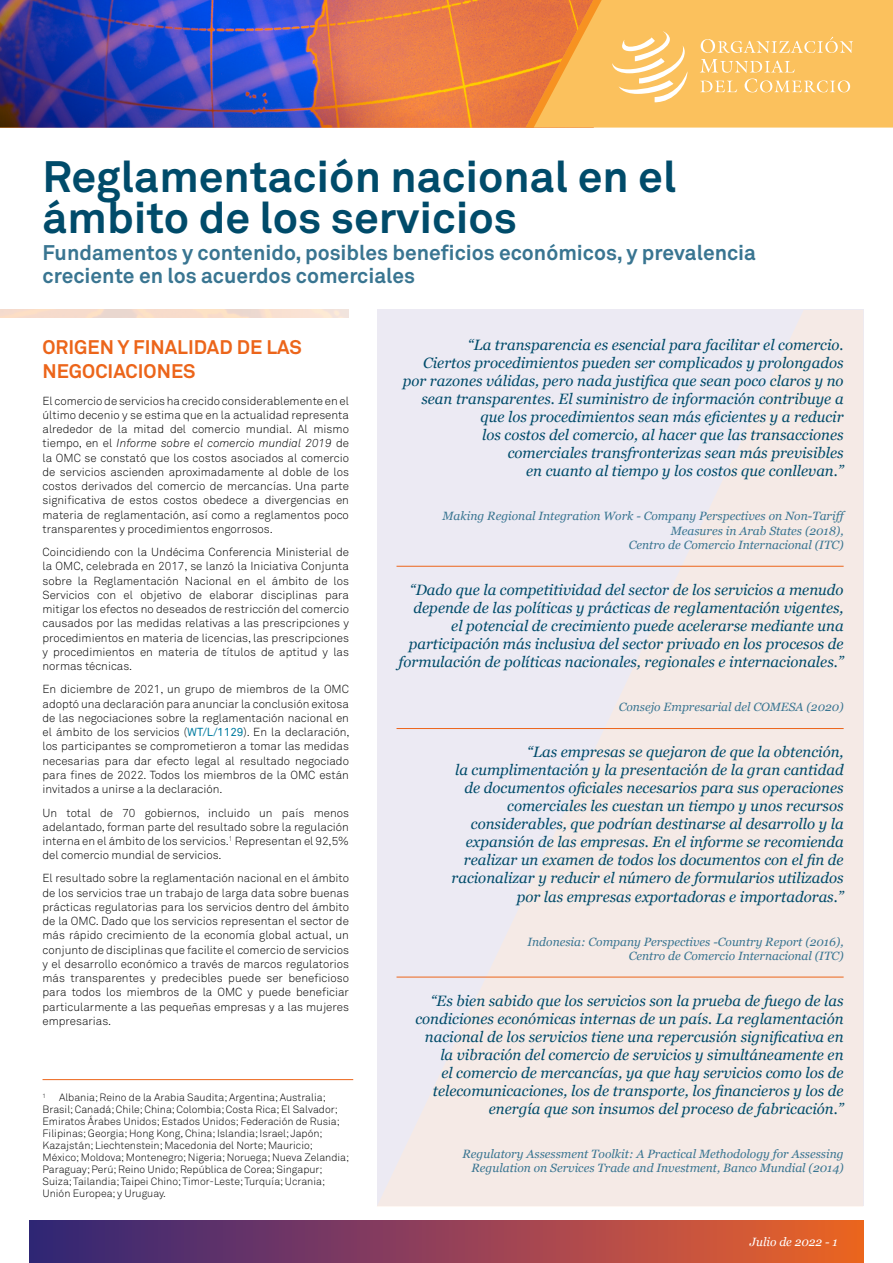
<style>
.page{position:relative;width:893px;height:1263px;background:#fff}
.page>*{position:absolute;margin:0;border:0;box-sizing:border-box;transform-origin:0 0}
.t1{font:700 43.5px/40.5px "Akkurat Pro";color:#004b6a}
.t2{font:700 21px/22.5px "Akkurat Pro";color:#397591}
.t3{font:700 19.5px/23.4px "Akkurat Pro";color:#ec651a}
.t4{font:italic 15px/18px "Georgia";color:#004b6a;text-align:right}
.t5{font:italic 12px/14.2px "Georgia";color:#397591;text-align:right}
.t6{font:italic 12px "Georgia";color:#fff}
.t7{font:300 11.55px/14.2px "Akkurat Pro";color:#000;text-align:justify}
.t8{font:300 10.5px/12px "Akkurat Pro";color:#000}
.s1{font-style:italic}
.s2{font-weight:400;color:#007ca1}
</style>
<div class="page">
<svg style="left:377px;top:310px;width:486px;height:896px;background:#f0e9eb"></svg>
<img style="left:0;top:0;width:526px;height:128px">
<div style="left:30px;top:1220px;width:833px;height:43px;background:linear-gradient(to right,#33237d,#f0612c)"></div>
<div style="left:602px;top:0;width:291px;height:128px;background:#fbc15d"></div>
<svg style="left:526px;top:0;width:76px;height:128px;background:#f19a47"></svg>
<svg style="left:701px;top:37px;width:152px;height:16px;background:#fbcc7b"></svg>
<svg style="left:700px;top:59px;width:95px;height:14px"></svg>
<svg style="left:700px;top:80px;width:37px;height:12px"></svg>
<svg style="left:745px;top:79px;width:105px;height:13px"></svg>
<svg style="left:612px;top:31px;width:75px;height:71px"></svg>
<hr style="left:43px;top:1079px;width:310px;height:1px;background:#ec651a">
<hr style="left:396px;top:566px;width:448px;height:1px;background:#ec651a">
<hr style="left:396px;top:728px;width:448px;height:1px;background:#ec651a">
<hr style="left:396px;top:977px;width:448px;height:1px;background:#ec651a">
<h1 class="t1" style="left:43px;top:156px;width:635px">Reglamentación nacional en el ámbito de los servicios</h1>
<h2 class="t2" style="left:43px;top:241px;width:715px">Fundamentos y contenido, posibles beneficios económicos, y prevalencia creciente en los acuerdos comerciales</h2>
<h3 class="t3" style="left:43px;top:335px;width:261px">ORIGEN Y FINALIDAD DE LAS<br>NEGOCIACIONES</h3>
<p class="t7" style="left:43px;top:393px;width:308px">El comercio de servicios ha crecido considerablemente en el último decenio y se estima que en la actualidad representa alrededor de la mitad del comercio mundial. Al mismo tiempo, en el <span class="s1">Informe sobre el comercio mundial 2019</span> de la OMC se constató que los costos asociados al comercio de servicios ascienden aproximadamente al doble de los costos derivados del comercio de mercancías. Una parte significativa de estos costos obedece a divergencias en materia de reglamentación, así como a reglamentos poco transparentes y procedimientos engorrosos.</p>
<p class="t7" style="left:43px;top:545px;width:308px">Coincidiendo con la Undécima Conferencia Ministerial de la OMC, celebrada en 2017, se lanzó la Iniciativa Conjunta sobre la Reglamentación Nacional en el ámbito de los Servicios con el objetivo de elaborar disciplinas para mitigar los efectos no deseados de restricción del comercio causados por las medidas relativas a las prescripciones y procedimientos en materia de licencias, las prescripciones y procedimientos en materia de títulos de aptitud y las normas técnicas.</p>
<p class="t7" style="left:43px;top:682px;width:308px">En diciembre de 2021, un grupo de miembros de la OMC adoptó una declaración para anunciar la conclusión exitosa de las negociaciones sobre la reglamentación nacional en el ámbito de los servicios (<span class="s2">WT/L/1129</span>). En la declaración, los participantes se comprometieron a tomar las medidas necesarias para dar efecto legal al resultado negociado para fines de 2022. Todos los miembros de la OMC están invitados a unirse a la declaración.</p>
<p class="t7" style="left:43px;top:805px;width:308px">Un total de 70 gobiernos, incluido un país menos adelantado, forman parte del resultado sobre la regulación interna en el ámbito de los servicios.<sup>1</sup> Representan el 92,5% del comercio mundial de servicios.</p>
<p class="t7" style="left:43px;top:871px;width:308px">El resultado sobre la reglamentación nacional en el ámbito de los servicios trae un trabajo de larga data sobre buenas prácticas regulatorias para los servicios dentro del ámbito de la OMC. Dado que los servicios representan el sector de más rápido crecimiento de la economía global actual, un conjunto de disciplinas que facilite el comercio de servicios y el desarrollo económico a través de marcos regulatorios más transparentes y predecibles puede ser beneficioso para todos los miembros de la OMC y puede beneficiar particularmente a las pequeñas empresas y a las mujeres empresarias.</p>
<p class="t8" style="left:43px;top:1091px;width:308px"><sup>1</sup> Albania; Reino de la Arabia Saudita; Argentina; Australia; Brasil; Canadá; Chile; China; Colombia; Costa Rica; El Salvador; Emiratos Árabes Unidos; Estados Unidos; Federación de Rusia; Filipinas; Georgia; Hong Kong, China; Islandia; Israel; Japón; Kazajstán; Liechtenstein; Macedonia del Norte; Mauricio; México; Moldova; Montenegro; Nigeria; Noruega; Nueva Zelandia; Paraguay; Perú; Reino Unido; República de Corea; Singapur; Suiza; Tailandia; Taipei Chino; Timor-Leste; Turquía; Ucrania; Unión Europea; y Uruguay.</p>
<p class="t4" style="left:403px;top:336px;width:442px">“La transparencia es esencial para facilitar el comercio.<br>Ciertos procedimientos pueden ser complicados y prolongados por razones válidas, pero nada justifica que sean poco claros y no sean transparentes. El suministro de información contribuye a que los procedimientos sean más eficientes y a reducir<br>los costos del comercio, al hacer que las transacciones comerciales transfronterizas sean más previsibles<br>en cuanto al tiempo y los costos que conllevan.”</p>
<p class="t5" style="left:442px;top:509px;width:407px">Making Regional Integration Work - Company Perspectives on Non-Tariff</p>
<p class="t5" style="left:671px;top:523px;width:174px">Measures in Arab States (2018),</p>
<p class="t5" style="left:629px;top:537px;width:216px">Centro de Comercio Internacional (ITC)</p>
<p class="t4" style="left:399px;top:580px;width:447px">“Dado que la competitividad del sector de los servicios a menudo depende de las políticas y prácticas de reglamentación vigentes, el potencial de crecimiento puede acelerarse mediante una participación más inclusiva del sector privado en los procesos de formulación de políticas nacionales, regionales e internacionales.”</p>
<p class="t5" style="left:619px;top:699px;width:226px">Consejo Empresarial del COMESA (2020)</p>
<p class="t4" style="left:452px;top:743px;width:394px">“Las empresas se quejaron de que la obtención,<br>la cumplimentación y la presentación de la gran cantidad de documentos oficiales necesarios para sus operaciones comerciales les cuestan un tiempo y unos recursos considerables, que podrían destinarse al desarrollo y la expansión de las empresas. En el informe se recomienda realizar un examen de todos los documentos con el fin de racionalizar y reducir el número de formularios utilizados por las empresas exportadoras e importadoras.”</p>
<p class="t5" style="left:528px;top:934px;width:318px">Indonesia: Company Perspectives -Country Report (2016),<br>Centro de Comercio Internacional (ITC)</p>
<p class="t4" style="left:415px;top:991px;width:430px">“Es bien sabido que los servicios son la prueba de fuego de las condiciones económicas internas de un país. La reglamentación nacional de los servicios tiene una repercusión significativa en la vibración del comercio de servicios y simultáneamente en<br>el comercio de mercancías, ya que hay servicios como los de telecomunicaciones, los de transporte, los financieros y los de energía que son insumos del proceso de fabricación.”</p>
<p class="t5" style="left:463px;top:1146px;width:383px">Regulatory Assessment Toolkit: A Practical Methodology for Assessing<br>Regulation on Services Trade and Investment, Banco Mundial (2014)</p>
<p class="t6" style="left:750px;top:1233px;width:89px">Julio de 2022 - 1</p>
</div>
